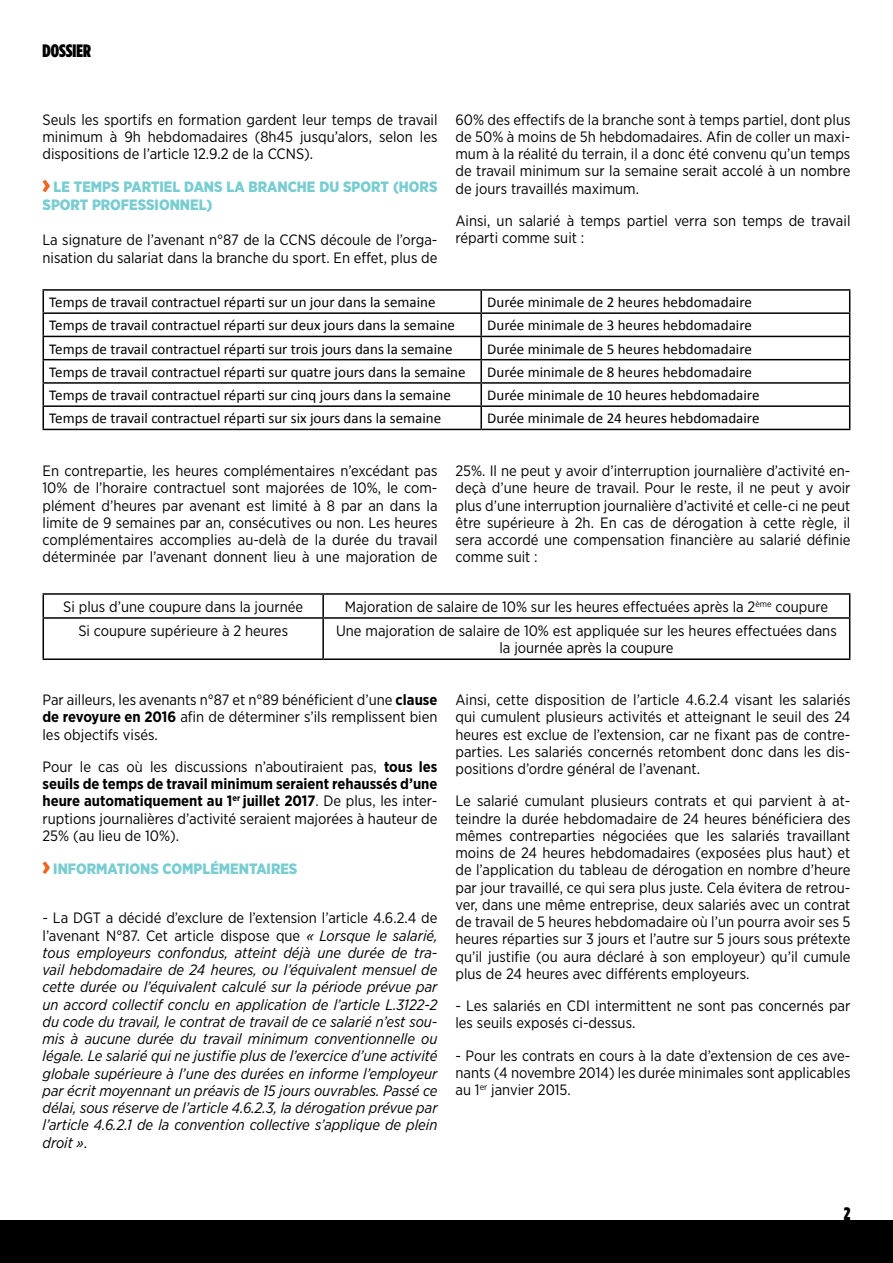
<style>
.page{position:relative;width:893px;height:1263px;background:#fff}
.page>*{position:absolute;margin:0;border:0;box-sizing:border-box;transform-origin:0 0}
.t1{font:18px "Gotham Condensed X Black";color:#000}
.t2{font:15px/17.2px "Gotham Narrow";color:#000;text-align:justify}
.t3{font:italic 15px/17.2px "Gotham Narrow";color:#000;text-align:justify}
.t4{font:15px "Calibri";color:#000}
.t5{font:900 15px/18px "Gotham Narrow";color:#78cdd1}
.s1{font-weight:700}
.s2{font-style:normal}
</style>
<div class="page">
<div style="left:0;top:1220px;width:893px;height:43px;background:#000"></div>
<svg style="left:43px;top:180px;width:7px;height:12px"></svg>
<hr style="left:43px;top:289px;width:438px;height:2px;background:#000">
<hr style="left:481px;top:289px;width:369px;height:2px;background:#000">
<hr style="left:480px;top:291px;width:2px;height:21px;background:#000">
<hr style="left:43px;top:312px;width:438px;height:2px;background:#000">
<hr style="left:481px;top:312px;width:369px;height:2px;background:#000">
<hr style="left:480px;top:314px;width:2px;height:22px;background:#000">
<hr style="left:43px;top:336px;width:438px;height:1px;background:#000">
<hr style="left:481px;top:336px;width:369px;height:1px;background:#000">
<hr style="left:480px;top:337px;width:2px;height:22px;background:#000">
<hr style="left:43px;top:359px;width:438px;height:1px;background:#000">
<hr style="left:481px;top:359px;width:369px;height:1px;background:#000">
<hr style="left:480px;top:360px;width:2px;height:22px;background:#000">
<hr style="left:43px;top:382px;width:438px;height:2px;background:#000">
<hr style="left:481px;top:382px;width:369px;height:2px;background:#000">
<hr style="left:480px;top:384px;width:2px;height:21px;background:#000">
<hr style="left:43px;top:405px;width:438px;height:2px;background:#000">
<svg style="left:43px;top:291px;width:1px;height:138px"></svg>
<hr style="left:481px;top:405px;width:369px;height:2px;background:#000">
<hr style="left:480px;top:407px;width:2px;height:22px;background:#000">
<svg style="left:849px;top:291px;width:1px;height:138px"></svg>
<hr style="left:43px;top:429px;width:438px;height:1px;background:#000">
<hr style="left:481px;top:429px;width:369px;height:1px;background:#000">
<hr style="left:43px;top:593px;width:280px;height:2px;background:#000">
<svg style="left:43px;top:595px;width:1px;height:22px"></svg>
<hr style="left:323px;top:593px;width:527px;height:2px;background:#000">
<hr style="left:322px;top:595px;width:2px;height:22px;background:#000">
<svg style="left:849px;top:595px;width:1px;height:22px"></svg>
<hr style="left:43px;top:617px;width:280px;height:2px;background:#000">
<hr style="left:43px;top:619px;width:1px;height:39px;background:#000">
<hr style="left:323px;top:617px;width:527px;height:2px;background:#000">
<hr style="left:322px;top:619px;width:2px;height:39px;background:#000">
<hr style="left:849px;top:619px;width:1px;height:39px;background:#000">
<hr style="left:43px;top:658px;width:280px;height:2px;background:#000">
<hr style="left:323px;top:658px;width:527px;height:2px;background:#000">
<svg style="left:43px;top:861px;width:7px;height:13px"></svg>
<p class="t1" style="left:43px;top:40px;width:50px">DOSSIER</p>
<p class="t2" style="left:43px;top:110px;width:396px">Seuls les sportifs en formation gardent leur temps de travail minimum à 9h hebdomadaires (8h45 jusqu’alors, selon les dispositions de l’article 12.9.2 de la CCNS).</p>
<p class="t5" style="left:43px;top:178px;width:396px;text-indent:11px">LE TEMPS PARTIEL DANS LA BRANCHE DU SPORT (HORS<br>SPORT PROFESSIONNEL)</p>
<p class="t2" style="left:43px;top:231px;width:396px">La signature de l’avenant n°87 de la CCNS découle de l’orga&shy;nisation du salariat dans la branche du sport. En effet, plus de</p>
<p class="t2" style="left:455px;top:110px;width:396px">60% des effectifs de la branche sont à temps partiel, dont plus de 50% à moins de 5h hebdomadaires. Afin de coller un maxi&shy;mum à la réalité du terrain, il a donc été convenu qu’un temps de travail minimum sur la semaine serait accolé à un nombre de jours travaillés maximum.</p>
<p class="t2" style="left:455px;top:212px;width:396px">Ainsi, un salarié à temps partiel verra son temps de travail réparti comme suit :</p>
<p class="t4" style="left:49px;top:293px;width:388px">Temps de travail contractuel réparti sur un jour dans la semaine</p>
<p class="t4" style="left:487px;top:293px;width:266px">Durée minimale de 2 heures hebdomadaire</p>
<p class="t4" style="left:49px;top:316px;width:407px">Temps de travail contractuel réparti sur deux jours dans la semaine</p>
<p class="t4" style="left:487px;top:316px;width:266px">Durée minimale de 3 heures hebdomadaire</p>
<p class="t4" style="left:49px;top:339px;width:405px">Temps de travail contractuel réparti sur trois jours dans la semaine</p>
<p class="t4" style="left:487px;top:339px;width:266px">Durée minimale de 5 heures hebdomadaire</p>
<p class="t4" style="left:49px;top:362px;width:418px">Temps de travail contractuel réparti sur quatre jours dans la semaine</p>
<p class="t4" style="left:487px;top:362px;width:266px">Durée minimale de 8 heures hebdomadaire</p>
<p class="t4" style="left:49px;top:386px;width:403px">Temps de travail contractuel réparti sur cinq jours dans la semaine</p>
<p class="t4" style="left:487px;top:386px;width:274px">Durée minimale de 10 heures hebdomadaire</p>
<p class="t4" style="left:49px;top:409px;width:393px">Temps de travail contractuel réparti sur six jours dans la semaine</p>
<p class="t4" style="left:487px;top:409px;width:274px">Durée minimale de 24 heures hebdomadaire</p>
<p class="t2" style="left:43px;top:462px;width:396px">En contrepartie, les heures complémentaires n’excédant pas 10% de l’horaire contractuel sont majorées de 10%, le com&shy;plément d’heures par avenant est limité à 8 par an dans la limite de 9 semaines par an, consécutives ou non. Les heures complémentaires accomplies au-delà de la durée du travail déterminée par l’avenant donnent lieu à une majoration de</p>
<p class="t2" style="left:455px;top:462px;width:396px">25%. Il ne peut y avoir d’interruption journalière d’activité en&shy;deçà d’une heure de travail. Pour le reste, il ne peut y avoir plus d’une interruption journalière d’activité et celle-ci ne peut être supérieure à 2h. En cas de dérogation à cette règle, il sera accordé une compensation financière au salarié définie comme suit :</p>
<p class="t2" style="left:63px;top:598px;width:241px">Si plus d’une coupure dans la journée</p>
<p class="t2" style="left:345px;top:598px;width:485px">Majoration de salaire de 10% sur les heures effectuées après la 2<sup>ème</sup> coupure</p>
<p class="t2" style="left:78px;top:622px;width:211px">Si coupure supérieure à 2 heures</p>
<p class="t2" style="left:336px;top:622px;width:502px;text-align:center">Une majoration de salaire de 10% est appliquée sur les heures effectuées dans la journée après la coupure</p>
<p class="t2" style="left:43px;top:691px;width:396px">Par ailleurs, les avenants n°87 et n°89 bénéficient d’une <span class="s1">clause de revoyure en 2016</span> afin de déterminer s’ils remplissent bien les objectifs visés.</p>
<p class="t2" style="left:43px;top:758px;width:396px">Pour le cas où les discussions n’aboutiraient pas, <span class="s1">tous les seuils de temps de travail minimum seraient rehaussés d’une heure automatiquement au 1</span><sup>er</sup> <span class="s1">juillet 2017</span>. De plus, les inter&shy;ruptions journalières d’activité seraient majorées à hauteur de 25% (au lieu de 10%).</p>
<p class="t5" style="left:53px;top:859px;width:246px">INFORMATIONS COMPLÉMENTAIRES</p>
<p class="t3" style="left:43px;top:909px;width:397px"><span class="s2">- La DGT a décidé d’exclure de l’extension l’article 4.6.2.4 de l’avenant N°87. Cet article dispose que</span> « Lorsque le salarié, tous employeurs confondus, atteint déjà une durée de tra&shy;vail hebdomadaire de 24 heures, ou l’équivalent mensuel de cette durée ou l’équivalent calculé sur la période prévue par un accord collectif conclu en application de l’article L.3122-2 du code du travail, le contrat de travail de ce salarié n’est sou&shy;mis à aucune durée du travail minimum conventionnelle ou légale. Le salarié qui ne justifie plus de l’exercice d’une activité globale supérieure à l’une des durées en informe l’employeur par écrit moyennant un préavis de 15 jours ouvrables. Passé ce délai, sous réserve de l’article 4.6.2.3, la dérogation prévue par l’article 4.6.2.1 de la convention collective s’applique de plein droit »<span class="s2">.</span></p>
<p class="t2" style="left:455px;top:691px;width:396px">Ainsi, cette disposition de l’article 4.6.2.4 visant les salariés qui cumulent plusieurs activités et atteignant le seuil des 24 heures est exclue de l’extension, car ne fixant pas de contre&shy;parties. Les salariés concernés retombent donc dans les dis&shy;positions d’ordre général de l’avenant.</p>
<p class="t2" style="left:455px;top:792px;width:396px">Le salarié cumulant plusieurs contrats et qui parvient à at&shy;teindre la durée hebdomadaire de 24 heures bénéficiera des mêmes contreparties négociées que les salariés travaillant moins de 24 heures hebdomadaires (exposées plus haut) et de l’application du tableau de dérogation en nombre d’heure par jour travaillé, ce qui sera plus juste. Cela évitera de retrou&shy;ver, dans une même entreprise, deux salariés avec un contrat de travail de 5 heures hebdomadaire où l’un pourra avoir ses 5 heures réparties sur 3 jours et l’autre sur 5 jours sous prétexte qu’il justifie (ou aura déclaré à son employeur) qu’il cumule plus de 24 heures avec différents employeurs.</p>
<p class="t2" style="left:455px;top:997px;width:396px">- Les salariés en CDi intermittent ne sont pas concernés par les seuils exposés ci-dessus.</p>
<p class="t2" style="left:455px;top:1046px;width:396px">- Pour les contrats en cours à la date d’extension de ces ave&shy;nants (4 novembre 2014) les durée minimales sont applicables au 1<sup>er</sup> janvier 2015.</p>
<p class="t1" style="left:844px;top:1203px;width:8px">2</p>
</div>
